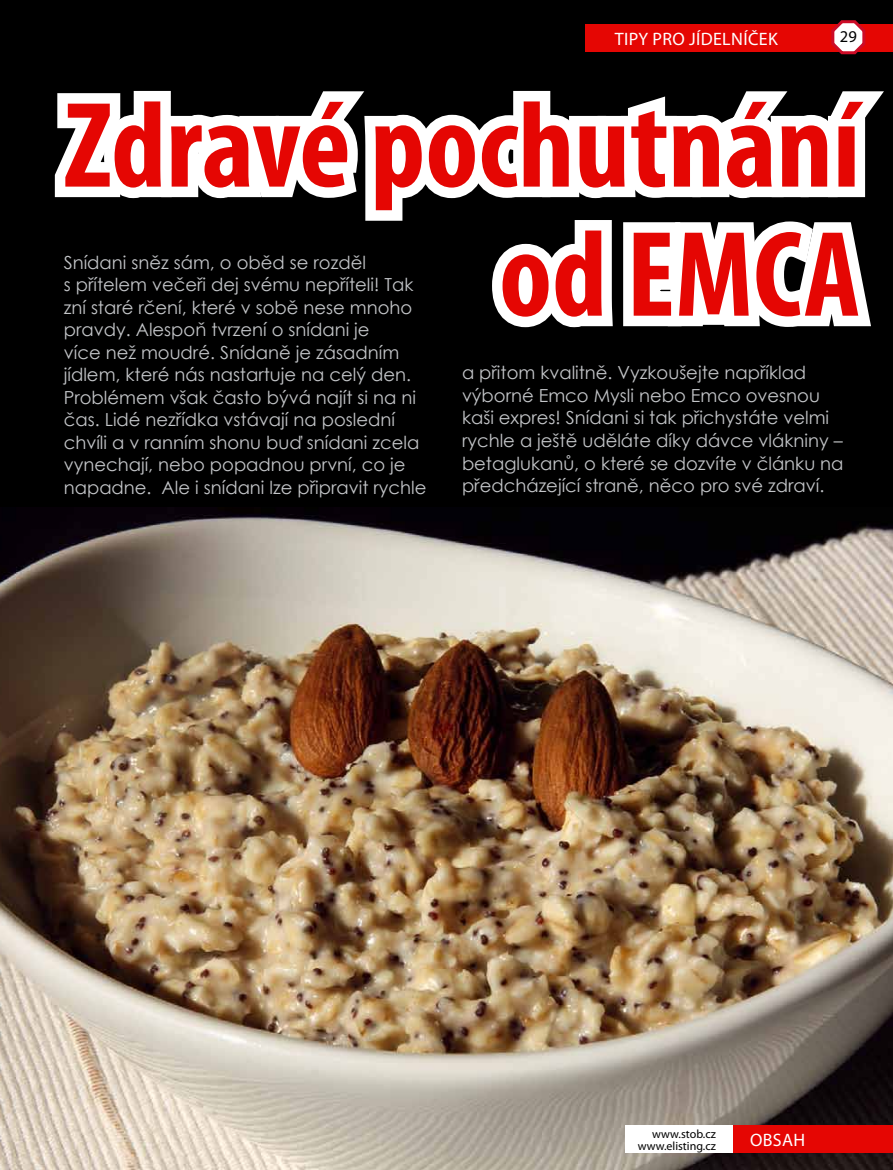
<style>
.page{position:relative;width:893px;height:1170px;background:#fff}
.page>*{position:absolute;margin:0;border:0;box-sizing:border-box;transform-origin:0 0}
.t1{font:700 condensed 123px/129px "Myriad Pro";color:#e50603;text-align:right}
.t2{font:18px/22.5px "Century Gothic";color:#c3c5c8}
.t3{font:18px "Myriad Pro";letter-spacing:.02em;color:#fff}
.t4{font:16.5px "Myriad Pro";color:#000}
.t5{font:12px/12px "Myriad Pro";color:#000;text-align:right}
</style>
<div class="page">
<div style="left:0;top:0;width:893px;height:1169px;background:#000"></div>
<img style="left:0;top:507px;width:893px;height:662px">
<svg style="left:54px;top:90px;width:830px;height:238px"></svg>
<div style="left:585px;top:24px;width:308px;height:28px;background:#e50603"></div>
<div style="left:733px;top:1125px;width:160px;height:27px;background:#e50603"></div>
<div style="left:626px;top:1125px;width:107px;height:27px;background:#fff"></div>
<svg style="left:831px;top:20px;width:35px;height:35px"></svg>
<p class="t3" style="left:615px;top:28px;width:163px">Tipy pro jídeln íček</p>
<p class="t4" style="left:840px;top:27px;width:18px">29</p>
<h1 class="t1" style="left:64px;top:78px;width:798px">Zdravé pochutnání od EMCA</h1>
<p class="t2" style="left:64px;top:251px;width:364px">Snídani sněz sám, o oběd se rozděl<br>s přítelem večeři dej svému nepříteli! Tak zní staré rčení, které v sobě nese mnoho pravdy. Alespoň tvrzení o snídani je<br>více než moudré. Snídaně je zásadním jídlem, které nás nastartuje na celý den.<br>Problémem však často bývá najít si na ni čas. Lidé nezřídka vstávají na poslední chvíli a v ranním shonu buď snídani zcela vynechají, nebo popadnou první, co je napadne. Ale i snídani lze připravit rychle</p>
<p class="t2" style="left:462px;top:361px;width:383px">a přitom kvalitně. Vyzkoušejte například výborné Emco Mysli nebo Emco ovesnou kaši expres! Snídani si tak přichystáte velmi rychle a ještě uděláte díky dávce vlákniny – betaglukanů, o které se dozvíte v článku na předcházející straně, něco pro své zdraví.</p>
<p class="t5" style="left:638px;top:1127px;width:80px">www.stob.cz www.elisting.cz</p>
<p class="t3" style="left:750px;top:1128px;width:57px">Obsah</p>
</div>
